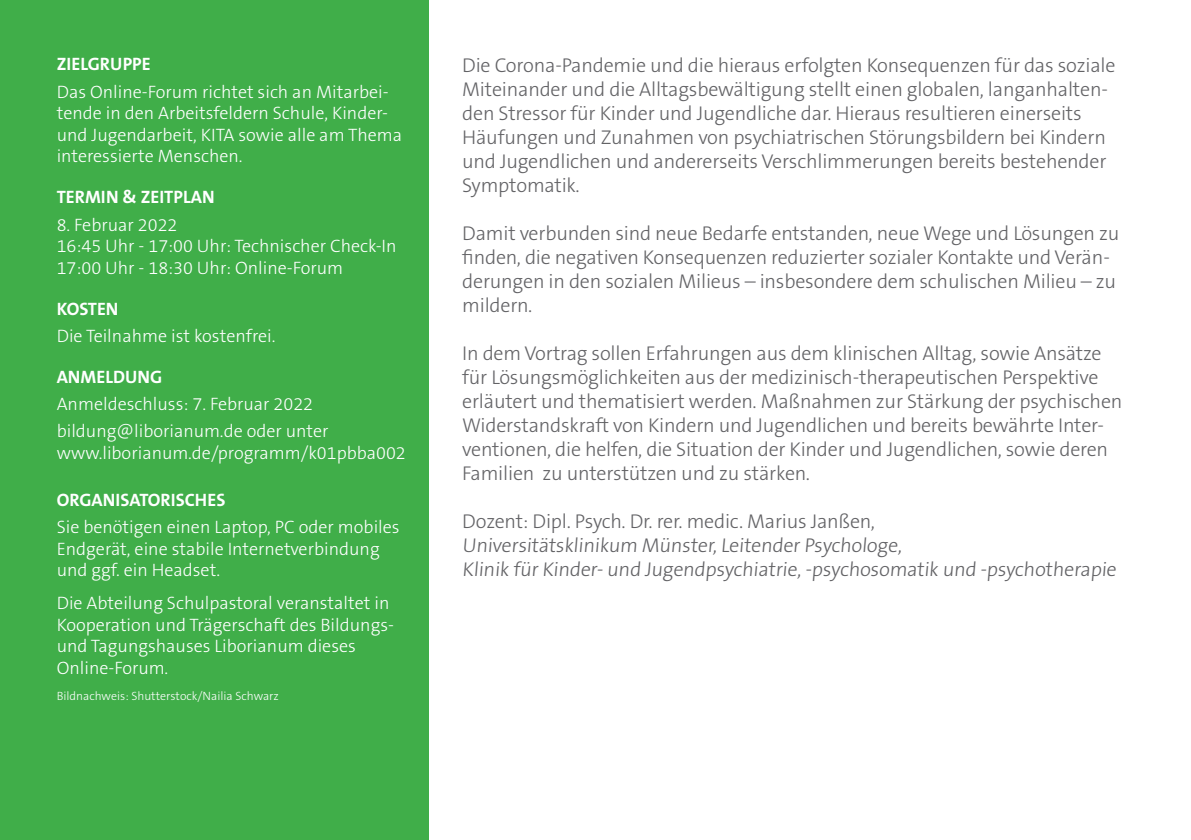
<style>
.page{position:relative;width:1191px;height:840px;background:#fff}
.page>*{position:absolute;margin:0;border:0;box-sizing:border-box;transform-origin:0 0}
.t1{font:300 20px/24px "The Sans B W3";letter-spacing:-.01em;color:#636366}
.t2{font:300 18px/21.6px "The Sans B W3";color:#fff}
.t3{font:700 18px "The Sans B W7";color:#fff}
.t4{font:300 12px "The Sans B W3";color:#fff}
</style>
<div class="page">
<div style="left:0;top:0;width:428px;height:839px;background:#40ae49"></div>
<p class="t3" style="left:57px;top:53px;width:95px">ZIELGRUPPE</p>
<p class="t2" style="left:57px;top:81px;width:347px">Das Online-Forum richtet sich an Mitarbei&shy;tende in den Arbeitsfeldern Schule, Kinder&shy;und Jugendarbeit, KITA sowie alle am Thema interessierte Menschen.</p>
<p class="t3" style="left:57px;top:185px;width:160px">TERMIN &amp; ZEITPLAN</p>
<p class="t2" style="left:57px;top:214px;width:122px">8. Februar 2022</p>
<p class="t2" style="left:57px;top:235px;width:341px">16:45 Uhr - 17:00 Uhr: Technischer Check-In</p>
<p class="t2" style="left:57px;top:257px;width:288px">17:00 Uhr - 18:30 Uhr: Online-Forum</p>
<p class="t3" style="left:57px;top:297px;width:63px">KOSTEN</p>
<p class="t2" style="left:57px;top:325px;width:220px">Die Teilnahme ist kostenfrei.</p>
<p class="t3" style="left:57px;top:365px;width:107px">ANMELDUNG</p>
<p class="t2" style="left:57px;top:393px;width:258px">Anmeldeschluss: 7. Februar 2022</p>
<p class="t2" style="left:57px;top:420px;width:351px">bildung@liborianum.de oder unter www.liborianum.de/programm/k01pbba002</p>
<p class="t3" style="left:57px;top:487px;width:170px">ORGANISATORISCHES</p>
<p class="t2" style="left:57px;top:516px;width:344px">Sie benötigen einen Laptop, PC oder mobiles<br>Endgerät, eine stabile Internetverbindung und ggf. ein Headset.</p>
<p class="t2" style="left:57px;top:592px;width:339px">Die Abteilung Schulpastoral veranstaltet in Kooperation und Trägerschaft des Bildungs&shy;und Tagungshauses Liborianum dieses Online-Forum.</p>
<p class="t4" style="left:57px;top:687px;width:224px">Bildnachweis: Shutterstock/Nailia Schwarz</p>
<p class="t1" style="left:462px;top:53px;width:655px">Die Corona-Pandemie und die hieraus erfolgten Konsequenzen für das soziale Miteinander und die Alltagsbewältigung stellt einen globalen, langanhalten&shy;den Stressor für Kinder und Jugendliche dar. Hieraus resultieren einerseits Häufungen und Zunahmen von psychiatrischen Störungsbildern bei Kindern und Jugendlichen und andererseits Verschlimmerungen bereits bestehender Symptomatik.</p>
<p class="t1" style="left:462px;top:221px;width:658px">Damit verbunden sind neue Bedarfe entstanden, neue Wege und Lösungen zu finden, die negativen Konsequenzen reduzierter sozialer Kontakte und Verän&shy;derungen in den sozialen Milieus – insbesondere dem schulischen Milieu – zu mildern.</p>
<p class="t1" style="left:462px;top:341px;width:662px">In dem Vortrag sollen Erfahrungen aus dem klinischen Alltag, sowie Ansätze für Lösungsmöglichkeiten aus der medizinisch-therapeutischen Perspektive erläutert und thematisiert werden. Maßnahmen zur Stärkung der psychischen Widerstandskraft von Kindern und Jugendlichen und bereits bewährte Inter&shy;ventionen, die helfen, die Situation der Kinder und Jugendlichen, sowie deren Familien zu unterstützen und zu stärken.</p>
<p class="t1" style="left:462px;top:509px;width:658px">Dozent: Dipl. Psych. Dr. rer. medic. Marius Janßen,<br>Universitätsklinikum Münster, Leitender Psychologe,<br>Klinik für Kinder- und Jugendpsychiatrie, -psychosomatik und -psychotherapie</p>
</div>
